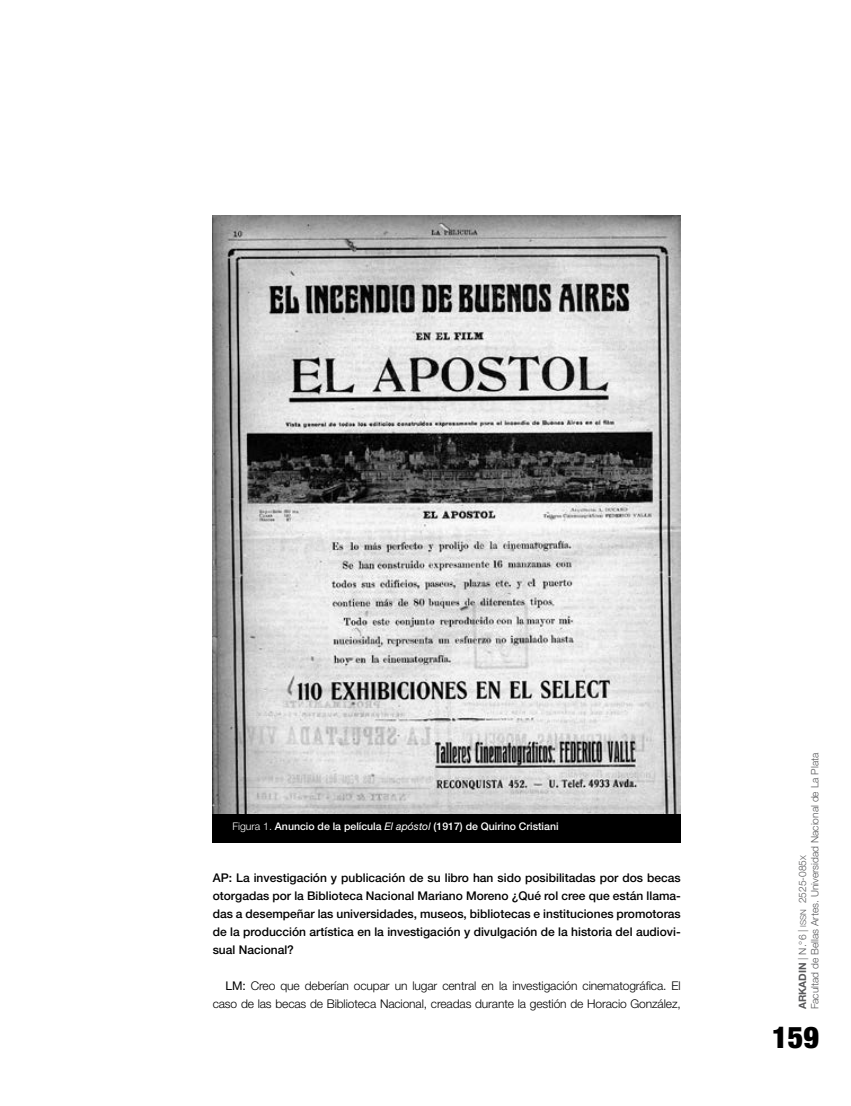
<style>
.page{position:relative;width:851px;height:1106px;background:#fff}
.page>*{position:absolute;margin:0;border:0;box-sizing:border-box;transform-origin:0 0}
.t1{font:900 condensed 30px "Helvetica Neue LT Std";color:#000}
.t2{font:500 12px/18px "Helvetica Neue LT Std";color:#000;text-align:justify}
.t3{font:300 12px/18px "Helvetica Neue LT Std";letter-spacing:-.01em;color:#000;text-align:right}
.t4{font:500 10.5px "Helvetica Neue LT Std";color:#fff}
.t5{font:300 10.2px "Helvetica Neue LT Std";color:#58585a}
.t6{font:10.2px "Helvetica Neue LT Std Lt SC800";color:#58585a}
.s1{font-weight:300}
.s2{font-weight:400;font-style:italic}
.s3{font-weight:400}
.s4{font-family:"Helvetica Neue LT Std";font-weight:700}
.s5{font-family:"Helvetica Neue LT Std";font-weight:300}
.s6{font-size:8.1px}
</style>
<div class="page">
<img style="left:213px;top:216px;width:467px;height:598px">
<div style="left:213px;top:814px;width:467px;height:28px;background:#000"></div>
<p class="t4" style="left:232px;top:820px;width:327px"><span class="s1">Figura 1.</span> Anuncio de la película <span class="s2">El apóstol</span> (1917) de Quirino Cristiani</p>
<p class="t2" style="left:213px;top:869px;width:469px">AP: La investigación y publicación de su libro han sido posibilitadas por dos becas otorgadas por la Biblioteca Nacional Mariano Moreno ¿Qué rol cree que están llama&shy;das a desempeñar las universidades, museos, bibliotecas e instituciones promotoras de la producción artística en la investigación y divulgación de la historia del audiovi&shy;sual Nacional?</p>
<p class="t3" style="left:213px;top:976px;width:469px"><span class="s3">LM:</span> Creo que deberían ocupar un lugar central en la investigación cinematográfica. El caso de las becas de Biblioteca Nacional, creadas durante la gestión de Horacio González,</p>
<p class="t5" style="left:808px;top:1009px;width:258px;rotate:-90deg">Facultad de Bellas Artes. Universidad Nacional de La Plata</p>
<p class="t6" style="left:796px;top:1009px;width:156px;rotate:-90deg"><span class="s4">ARKADIN</span> <span class="s5">| N.°6 |</span> <span class="s6">issn</span> 2525-085<span class="s6">x</span></p>
<h1 class="t1" style="left:772px;top:1018px;width:48px">159</h1>
</div>
